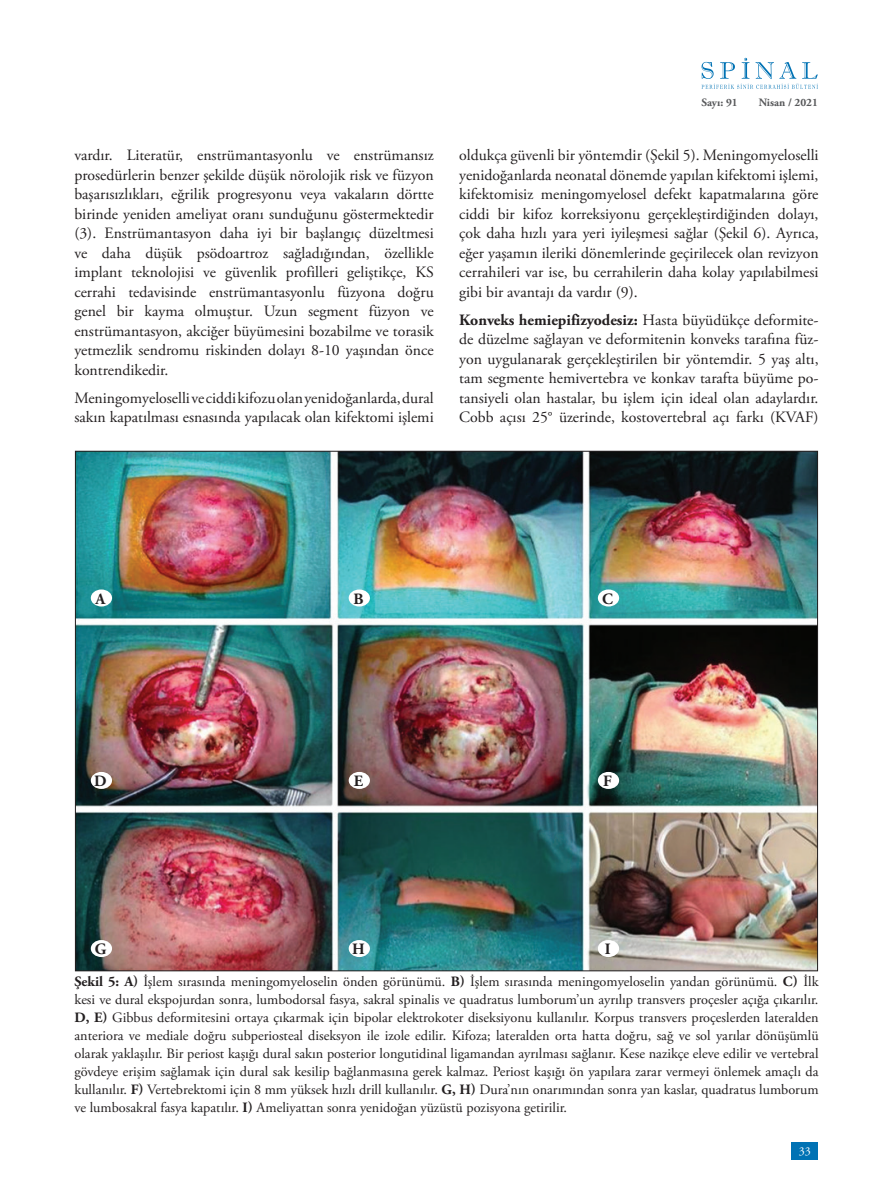
<style>
.page{position:relative;width:893px;height:1191px;background:#fff}
.page>*{position:absolute;margin:0;border:0;box-sizing:border-box;transform-origin:0 0}
.t1{font:15.75px/19.5px "Adobe Garamond Pro";color:#231f20;text-align:justify}
.t2{font:700 15.75px "Adobe Garamond Pro";color:#231f20}
.t3{font:14.25px/18px "Adobe Garamond Pro";color:#231f20;text-align:justify}
.t4{font:12px "Adobe Garamond Pro";color:#fff}
.t5{font:700 11.25px "Adobe Garamond Pro";color:#57585a}
.s1{font-weight:700}
</style>
<div class="page">
<div style="left:791px;top:1141px;width:27px;height:18px;background:#0072b4"></div>
<svg style="left:701px;top:58px;width:117px;height:31px"></svg>
<img style="left:77px;top:453px;width:739px;height:516px">
<div style="left:91px;top:589px;width:21px;height:17px;background:#fff;border-radius:50%"></div>
<div style="left:349px;top:589px;width:21px;height:17px;background:#fff;border-radius:50%"></div>
<div style="left:598px;top:589px;width:21px;height:17px;background:#fff;border-radius:50%"></div>
<div style="left:91px;top:772px;width:21px;height:17px;background:#fff;border-radius:50%"></div>
<div style="left:349px;top:772px;width:21px;height:17px;background:#fff;border-radius:50%"></div>
<div style="left:598px;top:772px;width:21px;height:17px;background:#fff;border-radius:50%"></div>
<div style="left:91px;top:940px;width:21px;height:17px;background:#fff;border-radius:50%"></div>
<div style="left:349px;top:940px;width:21px;height:17px;background:#fff;border-radius:50%"></div>
<div style="left:598px;top:940px;width:21px;height:17px;background:#fff;border-radius:50%"></div>
<p class="t1" style="left:74px;top:146px;width:361px">vardır. Literatür, enstrümantasyonlu ve enstrümansız prosedürlerin benzer şekilde düşük nörolojik risk ve füzyon başarısızlıkları, eğrilik progresyonu veya vakaların dörtte birinde yeniden ameliyat oranı sunduğunu göstermektedir (3). Enstrümantasyon daha iyi bir başlangıç düzeltmesi ve daha düşük psödoartroz sağladığından, özellikle implant teknolojisi ve güvenlik profilleri geliştikçe, KS cerrahi tedavisinde enstrümantasyonlu füzyona doğru genel bir kayma olmuştur. Uzun segment füzyon ve enstrümantasyon, akciğer büyümesini bozabilme ve torasik yetmezlik sendromu riskinden dolayı 8-10 yaşından önce kontrendikedir.</p>
<p class="t1" style="left:74px;top:389px;width:361px">Meningomyeloselli ve ciddi kifozu olan yenidoğanlarda, dural sakın kapatılması esnasında yapılacak olan kifektomi işlemi</p>
<p class="t5" style="left:701px;top:96px;width:38px">Sayı: 91</p>
<p class="t5" style="left:759px;top:96px;width:61px">Nisan / 2021</p>
<p class="t1" style="left:459px;top:146px;width:361px">oldukça güvenli bir yöntemdir (Şekil 5). Meningomyeloselli yenidoğanlarda neonatal dönemde yapılan kifektomi işlemi, kifektomisiz meningomyelosel defekt kapatmalarına göre ciddi bir kifoz korreksiyonu gerçekleştirdiğinden dolayı, çok daha hızlı yara yeri iyileşmesi sağlar (Şekil 6). Ayrıca, eğer yaşamın ileriki dönemlerinde geçirilecek olan revizyon cerrahileri var ise, bu cerrahilerin daha kolay yapılabilmesi gibi bir avantajı da vardır (9).</p>
<p class="t1" style="left:459px;top:311px;width:361px"><span class="s1">Konveks hemiepifizyodesiz:</span> Hasta büyüdükçe deformite&shy;de düzelme sağlayan ve deformitenin konveks tarafına füz&shy;yon uygulanarak gerçekleştirilen bir yöntemdir. 5 yaş altı, tam segmente hemivertebra ve konkav tarafta büyüme po&shy;tansiyeli olan hastalar, bu işlem için ideal olan adaylardır.<br>Cobb açısı 25° üzerinde, kostovertebral açı farkı (KVAF)</p>
<p class="t2" style="left:96px;top:589px;width:11px">A</p>
<p class="t2" style="left:353px;top:589px;width:12px">B</p>
<p class="t2" style="left:602px;top:589px;width:12px">C</p>
<p class="t2" style="left:94px;top:772px;width:14px">D</p>
<p class="t2" style="left:354px;top:772px;width:11px">E</p>
<p class="t2" style="left:603px;top:772px;width:10px">F</p>
<p class="t2" style="left:95px;top:940px;width:13px">G</p>
<p class="t2" style="left:352px;top:940px;width:14px">H</p>
<p class="t2" style="left:605px;top:940px;width:7px">I</p>
<p class="t3" style="left:74px;top:972px;width:746px"><span class="s1">Şekil 5: A)</span> İşlem sırasında meningomyeloselin önden görünümü. <span class="s1">B)</span> İşlem sırasında meningomyeloselin yandan görünümü. <span class="s1">C)</span> İlk kesi ve dural ekspojurdan sonra, lumbodorsal fasya, sakral spinalis ve quadratus lumborum’un ayrılıp transvers proçesler açığa çıkarılır.<br><span class="s1">D, E)</span> Gibbus deformitesini ortaya çıkarmak için bipolar elektrokoter diseksiyonu kullanılır. Korpus transvers proçeslerden lateralden anteriora ve mediale doğru subperiosteal diseksyon ile izole edilir. Kifoza; lateralden orta hatta doğru, sağ ve sol yarılar dönüşümlü olarak yaklaşılır. Bir periost kaşığı dural sakın posterior longutidinal ligamandan ayrılması sağlanır. Kese nazikçe eleve edilir ve vertebral gövdeye erişim sağlamak için dural sak kesilip bağlanmasına gerek kalmaz. Periost kaşığı ön yapılara zarar vermeyi önlemek amaçlı da kullanılır. <span class="s1">F)</span> Vertebrektomi için 8 mm yüksek hızlı drill kullanılır. <span class="s1">G, H)</span> Dura’nın onarımından sonra yan kaslar, quadratus lumborum ve lumbosakral fasya kapatılır. <span class="s1">I)</span> Ameliyattan sonra yenidoğan yüzüstü pozisyona getirilir.</p>
<p class="t4" style="left:799px;top:1143px;width:13px">33</p>
</div>
